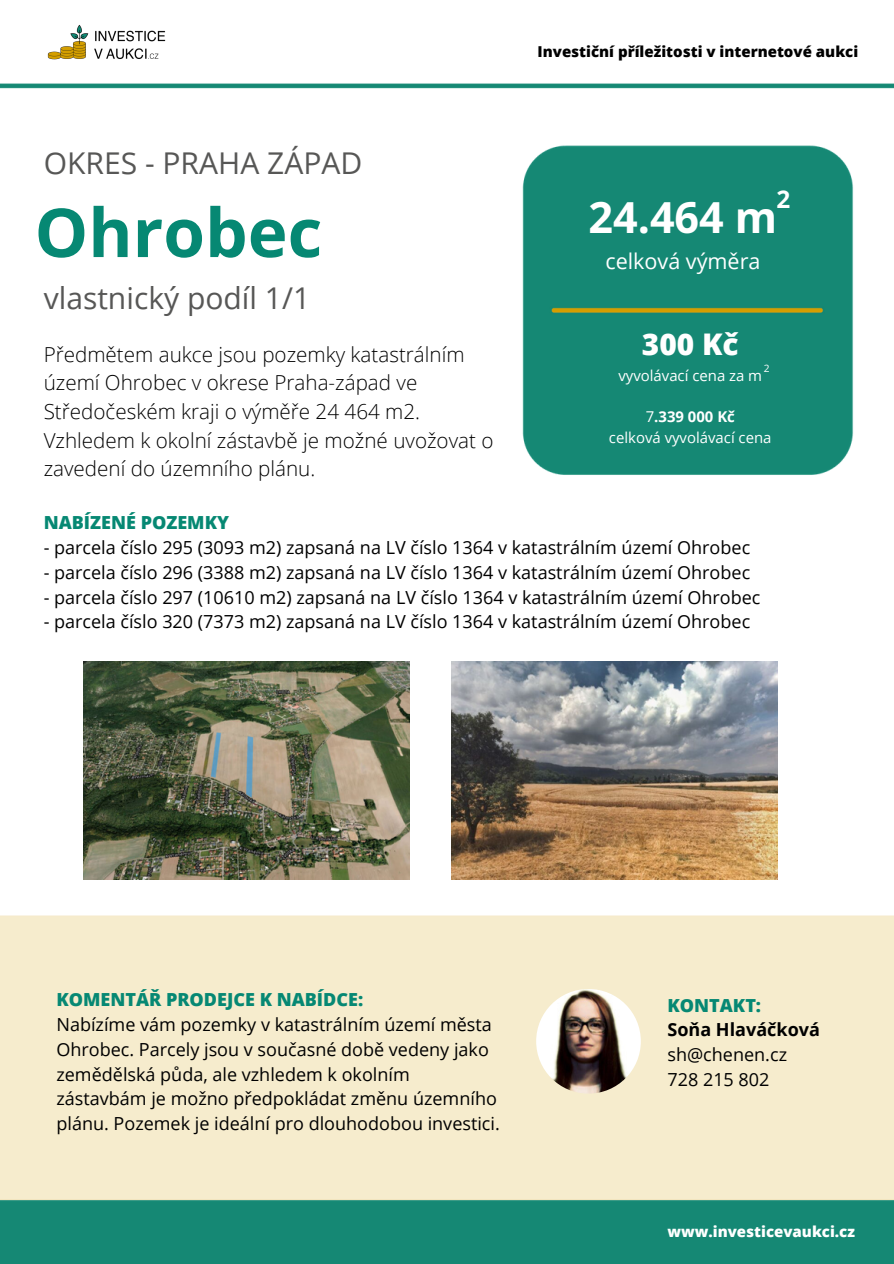
<style>
.page{position:relative;width:894px;height:1264px;background:#fff}
.page>*{position:absolute;margin:0;border:0;box-sizing:border-box;transform-origin:0 0}
.t1{font:700 67.35px "Open Sans";color:#068873}
.t2{font:700 43.2px "Open Sans Hebrew";color:#fff}
.t3{font:30px "Open Sans";color:#575756}
.t4{font:800 29.85px "Open Sans";color:#fff}
.t5{font:700 24.3px "Open Sans Hebrew";color:#fff}
.t6{font:21.6px "Open Sans";color:#fff}
.t7{font:300 20.7px/28.5px "Open Sans";color:#000}
.t8{font:18px/24.8px "Open Sans";color:#000}
.t9{font:800 18px "Open Sans";color:#068873}
.t10{font:700 18px "Open Sans";color:#000}
.t11{font:800 15px "Open Sans";color:#000}
.t12{font:800 15px "Open Sans";color:#fff}
.t13{font:14.85px/20.9px "Open Sans";color:#fff;text-align:center}
.t14{font:10.2px "Open Sans";color:#fff}
.s1{font-weight:700}
</style>
<div class="page">
<img style="left:0;top:83px;width:893px;height:1180px">
<img style="left:47px;top:25px;width:119px;height:35px">
<img style="left:536px;top:988px;width:104px;height:105px;border-radius:50%">
<img style="left:451px;top:661px;width:326px;height:218px">
<img style="left:84px;top:661px;width:325px;height:218px">
<h3 class="t3" style="left:44px;top:142px;width:320px">OKRES - PRAHA ZÁPAD</h3>
<h1 class="t1" style="left:35px;top:185px;width:289px">Ohrobec</h1>
<h3 class="t3" style="left:44px;top:276px;width:268px">vlastnický podíl 1/1</h3>
<p class="t7" style="left:44px;top:339px;width:451px">Předmětem aukce jsou pozemky katastrálním území Ohrobec v okrese Praha-západ ve Středočeském kraji o výměře 24 464 m2.<br>Vzhledem k okolní zástavbě je možné uvožovat o zavedení do územního plánu.</p>
<p class="t11" style="left:537px;top:41px;width:322px">Investiční příležitosti v internetové aukci</p>
<h3 class="t5" style="left:776px;top:182px;width:15px">2</h3>
<h2 class="t2" style="left:588px;top:186px;width:190px">24.464 m</h2>
<p class="t6" style="left:605px;top:246px;width:157px">celková výměra</p>
<h3 class="t4" style="left:641px;top:323px;width:98px">300 Kč</h3>
<p class="t13" style="left:618px;top:364px;width:145px">vyvolávací cena za m</p>
<p class="t13" style="left:608px;top:406px;width:164px">7<span class="s1">.339 000 Kč<br></span>celková vyvolávací cena</p>
<p class="t14" style="left:763px;top:361px;width:7px">2</p>
<p class="t9" style="left:44px;top:510px;width:187px">NABÍZENÉ POZEMKY</p>
<p class="t8" style="left:44px;top:534px;width:707px">- parcela číslo 295 (3093 m2) zapsaná na LV číslo 1364 v katastrálním území Ohrobec</p>
<p class="t8" style="left:44px;top:559px;width:707px">- parcela číslo 296 (3388 m2) zapsaná na LV číslo 1364 v katastrálním území Ohrobec</p>
<p class="t8" style="left:44px;top:584px;width:718px">- parcela číslo 297 (10610 m2) zapsaná na LV číslo 1364 v katastrálním území Ohrobec</p>
<p class="t8" style="left:44px;top:609px;width:707px">- parcela číslo 320 (7373 m2) zapsaná na LV číslo 1364 v katastrálním území Ohrobec</p>
<p class="t9" style="left:56px;top:987px;width:308px">KOMENTÁŘ PRODEJCE K NABÍDCE:</p>
<p class="t8" style="left:56px;top:1011px;width:445px">Nabízíme vám pozemky v katastrálním území města Ohrobec. Parcely jsou v současné době vedeny jako zemědělská půda, ale vzhledem k okolním zástavbám je možno předpokládat změnu územního plánu. Pozemek je ideální pro dlouhodobou investici.</p>
<p class="t9" style="left:667px;top:992px;width:95px">KONTAKT:</p>
<p class="t10" style="left:667px;top:1017px;width:154px">Soňa Hlaváčková</p>
<p class="t8" style="left:667px;top:1041px;width:121px">sh@chenen.cz<br>728 215 802</p>
<p class="t12" style="left:667px;top:1221px;width:189px">www.investicevaukci.cz</p>
</div>
